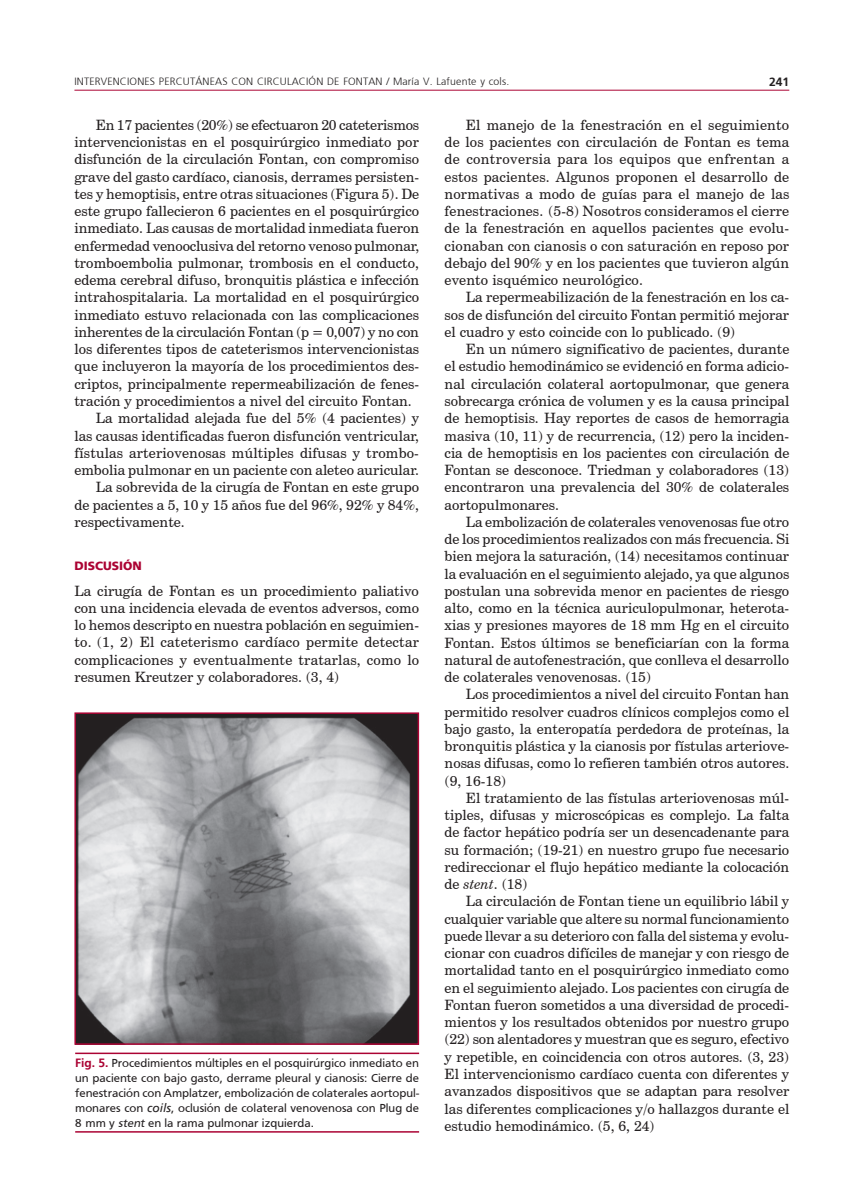
<style>
.page{position:relative;width:851px;height:1191px;background:#fff}
.page>*{position:absolute;margin:0;border:0;box-sizing:border-box;transform-origin:0 0}
.texto{font:14.25px/17.2px "Century Schoolbook BT";color:#231f20;text-align:justify}
.texto1{font:14.25px/17.2px "Century Schoolbook BT";color:#231f20;text-align:justify}
.epigrafe{font:12px/15px "Frutiger";color:#231f20;text-align:justify}
.subtit{font:900 12px "Frutiger";color:#ab0333}
.t1{font:700 12px "Frutiger";color:#231f20}
.t2{font:300 10.5px "Frutiger";letter-spacing:.015em;color:#231f20}
.s1{font-style:italic}
.s2{font-weight:700;color:#ab0333}
</style>
<div class="page">
<hr style="left:74px;top:90px;width:715px;height:1px;background:#ab0333">
<hr style="left:75px;top:1052px;width:344px;height:2px;background:#ab0333">
<hr style="left:75px;top:1131px;width:344px;height:1px;background:#ab0333">
<img style="left:76px;top:714px;width:341px;height:328px">
<div style="left:74px;top:712px;width:345px;height:332px;border:1px solid #ab0333"></div>
<p class="t2" style="left:74px;top:76px;width:436px">INTERVENCIONES PERCUTÁNEAS CON CIRCULACIÓN DE FONTAN / María V. Lafuente y cols.</p>
<p class="t1" style="left:769px;top:75px;width:22px">241</p>
<p class="texto" style="left:74px;top:116px;width:346px;text-indent:21px">En 17 pacientes (20%) se efectuaron 20 cateterismos intervencionistas en el posquirúrgico inmediato por disfunción de la circulación Fontan, con compromiso grave del gasto cardíaco, cianosis, derrames persisten&shy;tes y hemoptisis, entre otras situaciones (Figura 5). De este grupo fallecieron 6 pacientes en el posquirúrgico inmediato. Las causas de mortalidad inmediata fueron enfermedad venooclusiva del retorno venoso pulmonar, tromboembolia pulmonar, trombosis en el conducto, edema cerebral difuso, bronquitis plástica e infección intrahospitalaria. La mortalidad en el posquirúrgico inmediato estuvo relacionada con las complicaciones inherentes de la circulación Fontan (p = 0,007) y no con los diferentes tipos de cateterismos intervencionistas que incluyeron la mayoría de los procedimientos des&shy;criptos, principalmente repermeabilización de fenes&shy;tración y procedimientos a nivel del circuito Fontan.</p>
<p class="texto" style="left:74px;top:409px;width:346px;text-indent:21px">La mortalidad alejada fue del 5% (4 pacientes) y las causas identificadas fueron disfunción ventricular, fístulas arteriovenosas múltiples difusas y trombo&shy;embolia pulmonar en un paciente con aleteo auricular.</p>
<p class="texto" style="left:74px;top:478px;width:346px;text-indent:21px">La sobrevida de la cirugía de Fontan en este grupo de pacientes a 5, 10 y 15 años fue del 96%, 92% y 84%, respectivamente.</p>
<p class="subtit" style="left:74px;top:558px;width:69px">DISCUSIÓN</p>
<p class="texto1" style="left:74px;top:581px;width:346px">La cirugía de Fontan es un procedimiento paliativo con una incidencia elevada de eventos adversos, como lo hemos descripto en nuestra población en seguimien&shy;to. (1, 2) El cateterismo cardíaco permite detectar complicaciones y eventualmente tratarlas, como lo resumen Kreutzer y colaboradores. (3, 4)</p>
<p class="texto" style="left:444px;top:116px;width:346px;text-indent:21px">El manejo de la fenestración en el seguimiento de los pacientes con circulación de Fontan es tema de controversia para los equipos que enfrentan a estos pacientes. Algunos proponen el desarrollo de normativas a modo de guías para el manejo de las fenestraciones. (5-8) Nosotros consideramos el cierre de la fenestración en aquellos pacientes que evolu&shy;cionaban con cianosis o con saturación en reposo por debajo del 90% y en los pacientes que tuvieron algún evento isquémico neurológico.</p>
<p class="texto" style="left:444px;top:288px;width:346px;text-indent:21px">La repermeabilización de la fenestración en los ca&shy;sos de disfunción del circuito Fontan permitió mejorar el cuadro y esto coincide con lo publicado. (9)</p>
<p class="texto" style="left:444px;top:340px;width:346px;text-indent:21px">En un número significativo de pacientes, durante el estudio hemodinámico se evidenció en forma adicio&shy;nal circulación colateral aortopulmonar, que genera sobrecarga crónica de volumen y es la causa principal de hemoptisis. Hay reportes de casos de hemorragia masiva (10, 11) y de recurrencia, (12) pero la inciden&shy;cia de hemoptisis en los pacientes con circulación de Fontan se desconoce. Triedman y colaboradores (13) encontraron una prevalencia del 30% de colaterales aortopulmonares.</p>
<p class="texto" style="left:444px;top:513px;width:346px;text-indent:21px">La embolización de colaterales venovenosas fue otro de los procedimientos realizados con más frecuencia. Si bien mejora la saturación, (14) necesitamos continuar la evaluación en el seguimiento alejado, ya que algunos postulan una sobrevida menor en pacientes de riesgo alto, como en la técnica auriculopulmonar, heterota&shy;xias y presiones mayores de 18 mm Hg en el circuito Fontan. Estos últimos se beneficiarían con la forma natural de autofenestración, que conlleva el desarrollo de colaterales venovenosas. (15)</p>
<p class="texto" style="left:444px;top:685px;width:346px;text-indent:21px">Los procedimientos a nivel del circuito Fontan han permitido resolver cuadros clínicos complejos como el bajo gasto, la enteropatía perdedora de proteínas, la bronquitis plástica y la cianosis por fístulas arteriove&shy;nosas difusas, como lo refieren también otros autores. (9, 16-18)</p>
<p class="texto" style="left:444px;top:789px;width:346px;text-indent:21px">El tratamiento de las fístulas arteriovenosas múl&shy;tiples, difusas y microscópicas es complejo. La falta de factor hepático podría ser un desencadenante para su formación; (19-21) en nuestro grupo fue necesario redireccionar el flujo hepático mediante la colocación de <span class="s1">stent</span>. (18)</p>
<p class="texto" style="left:444px;top:892px;width:346px;text-indent:21px">La circulación de Fontan tiene un equilibrio lábil y cualquier variable que altere su normal funcionamiento puede llevar a su deterioro con falla del sistema y evolu&shy;cionar con cuadros difíciles de manejar y con riesgo de mortalidad tanto en el posquirúrgico inmediato como en el seguimiento alejado. Los pacientes con cirugía de Fontan fueron sometidos a una diversidad de procedi&shy;mientos y los resultados obtenidos por nuestro grupo (22) son alentadores y muestran que es seguro, efectivo y repetible, en coincidencia con otros autores. (3, 23)<br>El intervencionismo cardíaco cuenta con diferentes y avanzados dispositivos que se adaptan para resolver las diferentes complicaciones y/o hallazgos durante el estudio hemodinámico. (5, 6, 24)</p>
<p class="epigrafe" style="left:75px;top:1055px;width:345px"><span class="s2">Fig. 5.</span> Procedimientos múltiples en el posquirúrgico inmediato en un paciente con bajo gasto, derrame pleural y cianosis: Cierre de fenestración con Amplatzer, embolización de colaterales aortopul&shy;monares con <span class="s1">coils</span>, oclusión de colateral venovenosa con Plug de 8 mm y <span class="s1">stent</span> en la rama pulmonar izquierda.</p>
</div>
